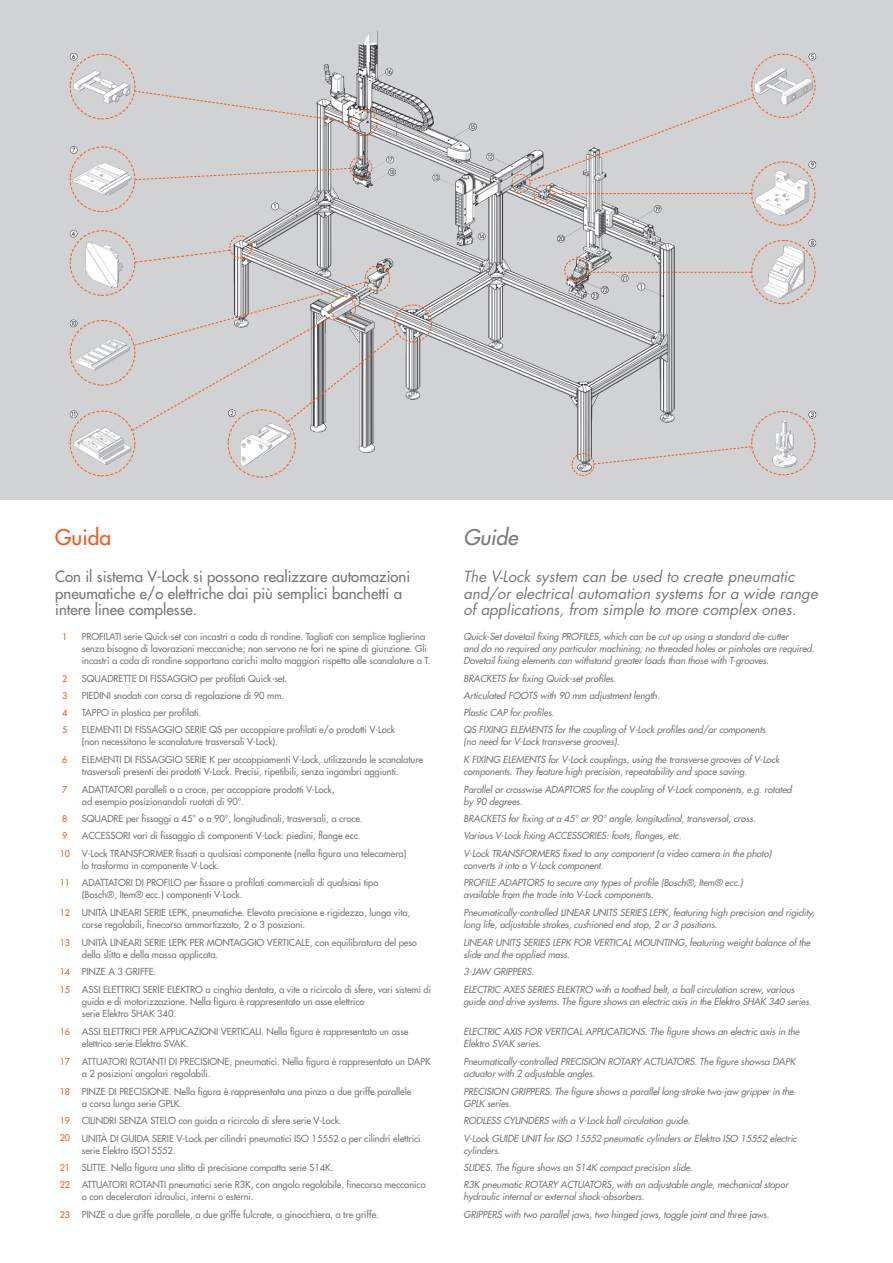
<style>
.page{position:relative;width:893px;height:1263px;background:#fff}
.page>*{position:absolute;margin:0;border:0;box-sizing:border-box;transform-origin:0 0}
.t1{font:500 21px "Futura Std";color:#f15921}
.t2{font:italic 500 21px "Futura Std";color:#76787b}
.BODY{font:italic 15px/16.5px "Futura Std";color:#76787b}
.BODY-2{font:500 15px/16.5px "Futura Std";color:#76787b}
.BODY-3{font:500 9.45px/12px "Futura Std";letter-spacing:-.01em;color:#76787b}
.BODY-4{font:italic 500 9.45px/12px "Futura Std";letter-spacing:-.01em;color:#76787b}
.BODY-5{font:500 9px "Futura Std";letter-spacing:-.01em;color:#f15921}
</style>
<div class="page">
<div style="left:0;top:0;width:893px;height:499px;background:#d1d2d4"></div>
<img style="left:69px;top:30px;width:748px;height:436px">
<svg style="left:70px;top:54px;width:307px;height:82px"></svg>
<svg style="left:70px;top:146px;width:302px;height:66px"></svg>
<svg style="left:70px;top:230px;width:362px;height:248px"></svg>
<svg style="left:572px;top:411px;width:243px;height:65px"></svg>
<svg style="left:564px;top:240px;width:251px;height:64px"></svg>
<svg style="left:512px;top:54px;width:303px;height:172px"></svg>
<p class="t1" style="left:55px;top:524px;width:57px">Guida</p>
<p class="t2" style="left:463px;top:524px;width:56px">Guide</p>
<p class="BODY-2" style="left:55px;top:568px;width:356px">Con il sistema V-Lock si possono realizzare automazioni pneumatiche e/o elettriche dai più semplici banchetti a intere linee complesse.</p>
<p class="BODY" style="left:463px;top:569px;width:356px">The V-Lock system can be used to create pneumatic and/or electrical automation systems for a wide range</p>
<p class="BODY" style="left:463px;top:602px;width:334px">of applications, from simple to more complex ones.</p>
<p class="BODY-5" style="left:62px;top:631px;width:7px">1</p>
<p class="BODY-3" style="left:82px;top:631px;width:350px">PROFILATI serie Quick-set con incastri a coda di rondine. Tagliati con semplice taglierina senza bisogno di lavorazioni meccaniche; non servono ne fori ne spine di giunzione. Gli incastri a coda di rondine sopportano carichi molto maggiori rispetto alle scanalature a T.</p>
<p class="BODY-4" style="left:463px;top:631px;width:326px">Quick-Set dovetail fixing PROFILES, which can be cut up using a standard die-cutter</p>
<p class="BODY-4" style="left:463px;top:643px;width:353px">and do no required any particular machining; no threaded holes or pinholes are required.<br>Dovetail fixing elements can withstand greater loads than those with T-grooves.</p>
<p class="BODY-5" style="left:62px;top:673px;width:7px">2</p>
<p class="BODY-3" style="left:82px;top:672px;width:207px">SQUADRETTE DI FISSAGGIO per profilati Quick-set.</p>
<p class="BODY-4" style="left:463px;top:673px;width:154px">BRACKETS for fixing Quick-set profiles.</p>
<p class="BODY-5" style="left:62px;top:690px;width:7px">3</p>
<p class="BODY-3" style="left:82px;top:689px;width:204px">PIEDINI snodati con corsa di regolazione di 90 mm.</p>
<p class="BODY-4" style="left:463px;top:690px;width:198px">Articulated FOOTS with 90 mm adjustment length.</p>
<p class="BODY-5" style="left:62px;top:707px;width:7px">4</p>
<p class="BODY-3" style="left:82px;top:706px;width:121px">TAPPO in plastica per profilati.</p>
<p class="BODY-4" style="left:463px;top:707px;width:92px">Plastic CAP for profiles.</p>
<p class="BODY-5" style="left:62px;top:724px;width:7px">5</p>
<p class="BODY-3" style="left:82px;top:724px;width:315px">ELEMENTI DI FISSAGGIO SERIE QS per accoppiare profilati e/o prodotti V-Lock (non necessitano le scanalature trasversali V-Lock).</p>
<p class="BODY-4" style="left:463px;top:724px;width:303px">QS FIXING ELEMENTS for the coupling of V-Lock profiles and/or components (no need for V-Lock transverse grooves).</p>
<p class="BODY-5" style="left:62px;top:754px;width:7px">6</p>
<p class="BODY-3" style="left:82px;top:754px;width:343px">ELEMENTI DI FISSAGGIO SERIE K per accoppiamenti V-Lock, utilizzando le scanalature trasversali presenti dei prodotti V-Lock. Precisi, ripetibili, senza ingombri aggiunti.</p>
<p class="BODY-4" style="left:463px;top:754px;width:318px">K FIXING ELEMENTS for V-Lock couplings, using the transverse grooves of V-Lock components. They feature high precision, repeatability and space saving.</p>
<p class="BODY-5" style="left:62px;top:784px;width:7px">7</p>
<p class="BODY-3" style="left:82px;top:783px;width:254px">ADATTATORI paralleli o a croce, per accoppiare prodotti V-Lock,</p>
<p class="BODY-3" style="left:82px;top:795px;width:164px">ad esempio posizionandoli ruotati di 90°.</p>
<p class="BODY-4" style="left:463px;top:784px;width:330px">Parallel or crosswise ADAPTORS for the coupling of V-Lock components, e.g. rotated by 90 degrees.</p>
<p class="BODY-5" style="left:62px;top:813px;width:7px">8</p>
<p class="BODY-3" style="left:82px;top:813px;width:282px">SQUADRE per fissaggi a 45° o a 90°, longitudinali, trasversali, a croce.</p>
<p class="BODY-4" style="left:463px;top:813px;width:294px">BRACKETS for fixing at a 45° or 90° angle, longitudinal, transversal, cross.</p>
<p class="BODY-5" style="left:62px;top:830px;width:7px">9</p>
<p class="BODY-3" style="left:82px;top:830px;width:280px">ACCESSORI vari di fissaggio di componenti V-Lock: piedini, flange ecc.</p>
<p class="BODY-4" style="left:463px;top:830px;width:219px">Various V-Lock fixing ACCESSORIES: foots, flanges, etc.</p>
<p class="BODY-5" style="left:60px;top:847px;width:12px">10</p>
<p class="BODY-3" style="left:82px;top:847px;width:326px">V-Lock TRANSFORMER fissati a qualsiasi componente (nella figura una telecamera)</p>
<p class="BODY-3" style="left:82px;top:859px;width:139px">lo trasforma in componente V-Lock.</p>
<p class="BODY-4" style="left:463px;top:847px;width:309px">V-Lock TRANSFORMERS fixed to any component (a video camera in the photo)</p>
<p class="BODY-4" style="left:463px;top:859px;width:141px">converts it into a V-Lock component.</p>
<p class="BODY-5" style="left:60px;top:877px;width:12px">11</p>
<p class="BODY-3" style="left:82px;top:877px;width:298px">ADATTATORI DI PROFILO per fissare a profilati commerciali di qualsiasi tipo</p>
<p class="BODY-3" style="left:82px;top:889px;width:162px">(Bosch®, Item® ecc.) componenti V-Lock.</p>
<p class="BODY-4" style="left:463px;top:877px;width:281px">PROFILE ADAPTORS to secure any types of profile (Bosch®, Item® ecc.)</p>
<p class="BODY-4" style="left:463px;top:889px;width:192px">available from the trade into V-Lock components.</p>
<p class="BODY-5" style="left:60px;top:907px;width:12px">12</p>
<p class="BODY-3" style="left:82px;top:907px;width:330px">UNITÀ LINEARI SERIE LEPK, pneumatiche. Elevata precisione e rigidezza, lunga vita, corse regolabili, finecorsa ammortizzato, 2 o 3 posizioni.</p>
<p class="BODY-4" style="left:463px;top:907px;width:353px">Pneumatically-controlled LINEAR UNITS SERIES LEPK, featuring high precision and rigidity, long life, adjustable strokes, cushioned end stop, 2 or 3 positions.</p>
<p class="BODY-5" style="left:60px;top:937px;width:12px">13</p>
<p class="BODY-3" style="left:82px;top:936px;width:337px">UNITÀ LINEARI SERIE LEPK PER MONTAGGIO VERTICALE, con equilibratura del peso della slitta e della massa applicata.</p>
<p class="BODY-4" style="left:463px;top:937px;width:349px">LINEAR UNITS SERIES LEPK FOR VERTICAL MOUNTING, featuring weight balance of the slide and the applied mass.</p>
<p class="BODY-5" style="left:60px;top:966px;width:12px">14</p>
<p class="BODY-3" style="left:82px;top:966px;width:76px">PINZE A 3 GRIFFE.</p>
<p class="BODY-4" style="left:463px;top:966px;width:72px">3-JAW GRIPPERS.</p>
<p class="BODY-5" style="left:60px;top:984px;width:12px">15</p>
<p class="BODY-3" style="left:82px;top:984px;width:351px">ASSI ELETTRICI SERIE ELEKTRO a cinghia dentata, a vite a ricircolo di sfere, vari sistemi di guida e di motorizzazione. Nella figura è rappresentato un asse elettrico</p>
<p class="BODY-3" style="left:82px;top:1008px;width:96px">serie Elektro SHAK 340.</p>
<p class="BODY-4" style="left:463px;top:984px;width:350px">ELECTRIC AXES SERIES ELEKTRO with a toothed belt, a ball circulation screw, various guide and drive systems. The figure shows an electric axis in the Elektro SHAK 340 series.</p>
<p class="BODY-5" style="left:60px;top:1026px;width:12px">16</p>
<p class="BODY-3" style="left:82px;top:1026px;width:328px">ASSI ELETTRICI PER APPLICAZIONI VERTICALI. Nella figura è rappresentato un asse elettrico serie Elektro SVAK.</p>
<p class="BODY-4" style="left:463px;top:1026px;width:337px">ELECTRIC AXIS FOR VERTICAL APPLICATIONS. The figure shows an electric axis in the<br>Elektro SVAK series.</p>
<p class="BODY-5" style="left:60px;top:1056px;width:12px">17</p>
<p class="BODY-3" style="left:82px;top:1055px;width:350px">ATTUATORI ROTANTI DI PRECISIONE, pneumatici. Nella figura è rappresentato un DAPK a 2 posizioni angolari regolabili.</p>
<p class="BODY-4" style="left:463px;top:1056px;width:333px">Pneumatically-controlled PRECISION ROTARY ACTUATORS. The figure showsa DAPK actuator with 2 adjustable angles.</p>
<p class="BODY-5" style="left:60px;top:1086px;width:12px">18</p>
<p class="BODY-3" style="left:82px;top:1085px;width:331px">PINZE DI PRECISIONE. Nella figura è rappresentata una pinza a due griffe parallele</p>
<p class="BODY-3" style="left:82px;top:1097px;width:102px">a corsa lunga serie GPLK.</p>
<p class="BODY-4" style="left:463px;top:1085px;width:332px">PRECISION GRIPPERS. The figure shows a parallel long-stroke two-jaw gripper in the</p>
<p class="BODY-4" style="left:463px;top:1097px;width:49px">GPLK series.</p>
<p class="BODY-5" style="left:60px;top:1115px;width:12px">19</p>
<p class="BODY-3" style="left:82px;top:1115px;width:262px">CILINDRI SENZA STELO con guida a ricircolo di sfere serie V-Lock.</p>
<p class="BODY-4" style="left:463px;top:1115px;width:228px">RODLESS CYLINDERS with a V-Lock ball circulation guide.</p>
<p class="BODY-5" style="left:60px;top:1132px;width:12px">20</p>
<p class="BODY-3" style="left:82px;top:1132px;width:340px">UNITÀ DI GUIDA SERIE V-Lock per cilindri pneumatici ISO 15552 o per cilindri elettrici serie Elektro ISO15552.</p>
<p class="BODY-4" style="left:463px;top:1132px;width:335px">V-Lock GUIDE UNIT for ISO 15552 pneumatic cylinders or Elektro ISO 15552 electric cylinders.</p>
<p class="BODY-5" style="left:60px;top:1162px;width:12px">21</p>
<p class="BODY-3" style="left:82px;top:1161px;width:253px">SLITTE. Nella figura una slitta di precisione compatta serie S14K.</p>
<p class="BODY-4" style="left:463px;top:1162px;width:231px">SLIDES. The figure shows an S14K compact precision slide.</p>
<p class="BODY-5" style="left:60px;top:1179px;width:12px">22</p>
<p class="BODY-3" style="left:82px;top:1179px;width:345px">ATTUATORI ROTANTI pneumatici serie R3K, con angolo regolabile, finecorsa meccanico o con deceleratori idraulici, interni o esterni.</p>
<p class="BODY-4" style="left:463px;top:1179px;width:326px">R3K pneumatic ROTARY ACTUATORS, with an adjustable angle, mechanical stopor hydraulic internal or external shock-absorbers.</p>
<p class="BODY-5" style="left:60px;top:1208px;width:12px">23</p>
<p class="BODY-3" style="left:82px;top:1208px;width:299px">PINZE a due griffe parallele, a due griffe fulcrate, a ginocchiera, a tre griffe.</p>
<p class="BODY-4" style="left:463px;top:1208px;width:308px">GRIPPERS with two parallel jaws, two hinged jaws, toggle joint and three jaws.</p>
</div>
